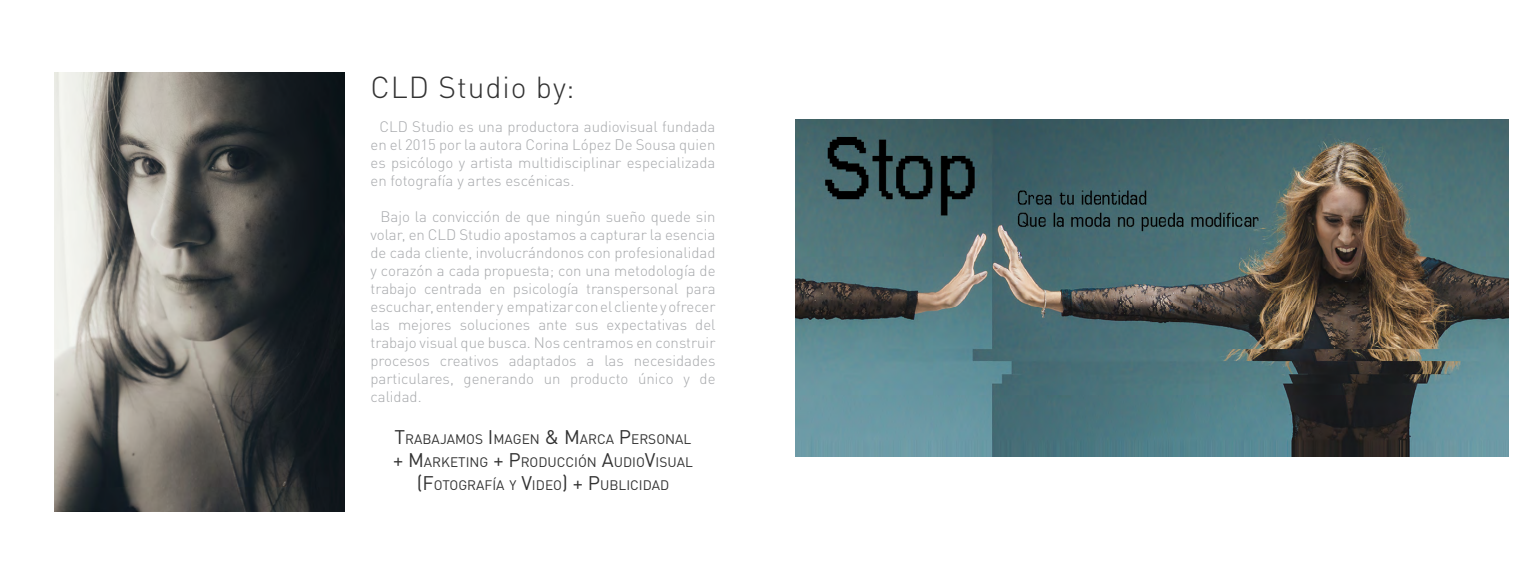
<style>
.page{position:relative;width:1536px;height:576px;background:#fff}
.page>*{position:absolute;margin:0;border:0;box-sizing:border-box;transform-origin:0 0}
.t1{font:300 30px "DIN Pro";letter-spacing:.03em;color:#323232}
.t2{font:300 15px/18px "DIN Pro";color:#a7a9ac;text-align:justify}
.t3{font:13.65px/23.4px "DIN Pro";color:#323232;text-align:center}
.s1{font-size:19.5px}
</style>
<div class="page">
<img style="left:54px;top:72px;width:291px;height:440px">
<img style="left:795px;top:120px;width:714px;height:336px">
<h1 class="t1" style="left:370px;top:64px;width:206px">CLD Studio by:</h1>
<p class="t2" style="left:370px;top:116px;width:347px;text-indent:9px">CLD Studio es una productora audiovisual fundada en el 2015 por la autora Corina López De Sousa quien es psicólogo y artista multidisciplinar especializada en fotografía y artes escénicas.</p>
<p class="t2" style="left:370px;top:206px;width:347px;text-indent:10px">Bajo la convicción de que ningún sueño quede sin volar, en CLD Studio apostamos a capturar la esencia de cada cliente, involucrándonos con profesionalidad y corazón a cada propuesta; con una metodología de trabajo centrada en psicología transpersonal para escuchar, entender y empatizar con el cliente y ofrecer las mejores soluciones ante sus expectativas del trabajo visual que busca. Nos centramos en construir procesos creativos adaptados a las necesidades particulares, generando un producto único y de calidad.</p>
<p class="t3" style="left:393px;top:426px;width:301px"><span class="s1">T</span>RABAJAMOS <span class="s1">I</span>MAGEN <span class="s1">&amp; M</span> ARCA <span class="s1">P</span>ERSONAL <span class="s1">+ M</span>ARKETI NG <span class="s1">+ P</span>RODUCCIÓN <span class="s1">A</span>UDIO<span class="s1">V</span>ISUAL <span class="s1">(F</span>OTOGRAFÍA Y <span class="s1">V</span>I DEO<span class="s1">) + P</span>UBLI CI DAD</p>
</div>
